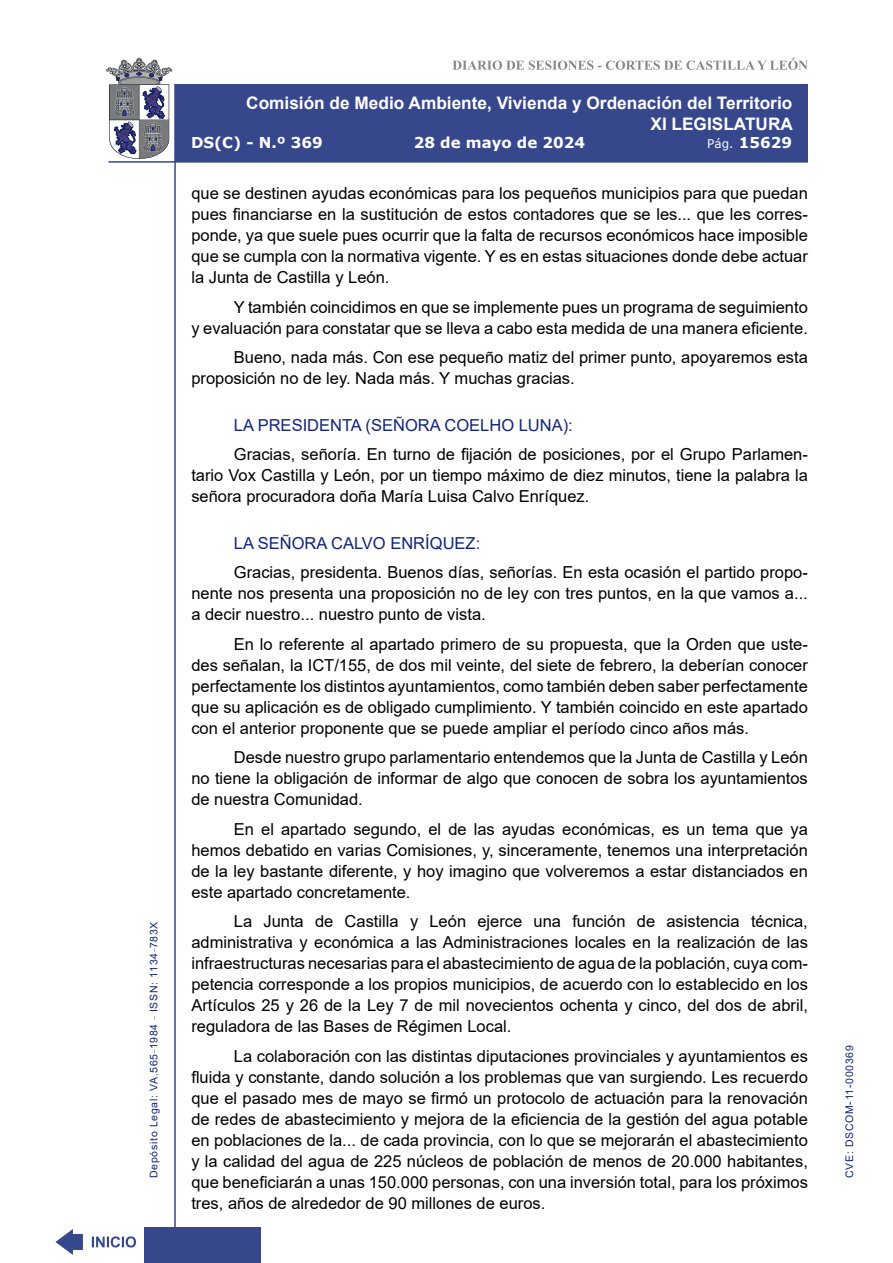
<style>
.page{position:relative;width:893px;height:1263px;background:#fff}
.page>*{position:absolute;margin:0;border:0;box-sizing:border-box;transform-origin:0 0}
.t1{font:700 17.25px/20.7px "Arial";color:#fff;text-align:right}
.t2{font:16.5px/21px "Arial";color:#000;text-align:justify}
.t3{font:16.5px "Arial";color:#122678}
.t4{font:700 15px "Verdana";color:#fff}
.t5{font:10.5px "Arial";letter-spacing:.065em;color:#122678}
.s1{font-weight:400;font-size:12px}
</style>
<div class="page">
<svg style="left:452px;top:58px;width:356px;height:12px"></svg>
<hr style="left:174px;top:84px;width:2px;height:1179px;background:#36478c">
<div style="left:144px;top:1227px;width:117px;height:36px;background:#36478c"></div>
<div style="left:175px;top:84px;width:633px;height:78px;background:#36478c"></div>
<hr style="left:108px;top:161px;width:700px;height:2px;background:#36478c">
<svg style="left:92px;top:1236px;width:44px;height:11px"></svg>
<svg style="left:55px;top:1229px;width:28px;height:26px"></svg>
<svg style="left:106px;top:58px;width:66px;height:101px"></svg>
<p class="t5" style="left:146px;top:1178px;width:258px;rotate:-90deg">Depósito Legal: VA.565<sup>_</sup>1984 <sup>_</sup> ISSN: 1134<sup>_</sup>783X</p>
<p class="t1" style="left:246px;top:93px;width:548px">Comisión de Medio Ambiente, Vivienda y Ordenación del Territorio<br>XI LEGISLATURA</p>
<p class="t4" style="left:191px;top:132px;width:133px">DS(C) - N.º 369</p>
<p class="t4" style="left:414px;top:132px;width:173px">28 de mayo de 2024</p>
<p class="t4" style="left:707px;top:132px;width:86px"><span class="s1">Pág.</span> 15629</p>
<p class="t2" style="left:191px;top:183px;width:618px">que se destinen ayudas económicas para los pequeños municipios para que puedan pues financiarse en la sustitución de estos contadores que se les... que les corres&shy;ponde, ya que suele pues ocurrir que la falta de recursos económicos hace imposible que se cumpla con la normativa vigente. Y es en estas situaciones donde debe actuar la Junta de Castilla y León.</p>
<p class="t2" style="left:191px;top:296px;width:618px;text-align:right">Y también coincidimos en que se implemente pues un programa de seguimiento<br>y evaluación para constatar que se lleva a cabo esta medida de una manera eficiente.</p>
<p class="t2" style="left:191px;top:347px;width:618px;text-indent:43px">Bueno, nada más. Con ese pequeño matiz del primer punto, apoyaremos esta proposición no de ley. Nada más. Y muchas gracias.</p>
<p class="t3" style="left:234px;top:413px;width:340px">LA PRESIDENTA (SEÑORA COELHO LUNA):</p>
<p class="t2" style="left:191px;top:444px;width:618px;text-indent:43px">Gracias, señoría. En turno de fijación de posiciones, por el Grupo Parlamen&shy;tario Vox Castilla y León, por un tiempo máximo de diez minutos, tiene la palabra la señora procuradora doña María Luisa Calvo Enríquez.</p>
<p class="t3" style="left:234px;top:532px;width:248px">LA SEÑORA CALVO ENRÍQUEZ:</p>
<p class="t2" style="left:191px;top:562px;width:618px;text-indent:43px">Gracias, presidenta. Buenos días, señorías. En esta ocasión el partido propo&shy;nente nos presenta una proposición no de ley con tres puntos, en la que vamos a... a decir nuestro... nuestro punto de vista.</p>
<p class="t2" style="left:191px;top:633px;width:618px;text-indent:43px">En lo referente al apartado primero de su propuesta, que la Orden que uste&shy;des señalan, la ICT/155, de dos mil veinte, del siete de febrero, la deberían conocer perfectamente los distintos ayuntamientos, como también deben saber perfectamente que su aplicación es de obligado cumplimiento. Y también coincido en este apartado con el anterior proponente que se puede ampliar el período cinco años más.</p>
<p class="t2" style="left:191px;top:747px;width:618px;text-indent:43px">Desde nuestro grupo parlamentario entendemos que la Junta de Castilla y León no tiene la obligación de informar de algo que conocen de sobra los ayuntamientos de nuestra Comunidad.</p>
<p class="t2" style="left:191px;top:818px;width:618px;text-indent:43px">En el apartado segundo, el de las ayudas económicas, es un tema que ya hemos debatido en varias Comisiones, y, sinceramente, tenemos una interpretación de la ley bastante diferente, y hoy imagino que volveremos a estar distanciados en este apartado concretamente.</p>
<p class="t2" style="left:191px;top:911px;width:618px;text-indent:43px">La Junta de Castilla y León ejerce una función de asistencia técnica, administrativa y económica a las Administraciones locales en la realización de las infraestructuras necesarias para el abastecimiento de agua de la población, cuya com&shy;petencia corresponde a los propios municipios, de acuerdo con lo establecido en los Artículos 25 y 26 de la Ley 7 de mil novecientos ochenta y cinco, del dos de abril, reguladora de las Bases de Régimen Local.</p>
<p class="t2" style="left:191px;top:1045px;width:618px;text-indent:43px">La colaboración con las distintas diputaciones provinciales y ayuntamientos es fluida y constante, dando solución a los problemas que van surgiendo. Les recuerdo que el pasado mes de mayo se firmó un protocolo de actuación para la renovación de redes de abastecimiento y mejora de la eficiencia de la gestión del agua potable en poblaciones de la... de cada provincia, con lo que se mejorarán el abastecimiento y la calidad del agua de 225 núcleos de población de menos de 20.000 habitantes, que beneficiarán a unas 150.000 personas, con una inversión total, para los próximos tres, años de alrededor de 90 millones de euros.</p>
<p class="t5" style="left:842px;top:1178px;width:134px;rotate:-90deg">CVE: DSCOM-11-000369</p>
</div>
